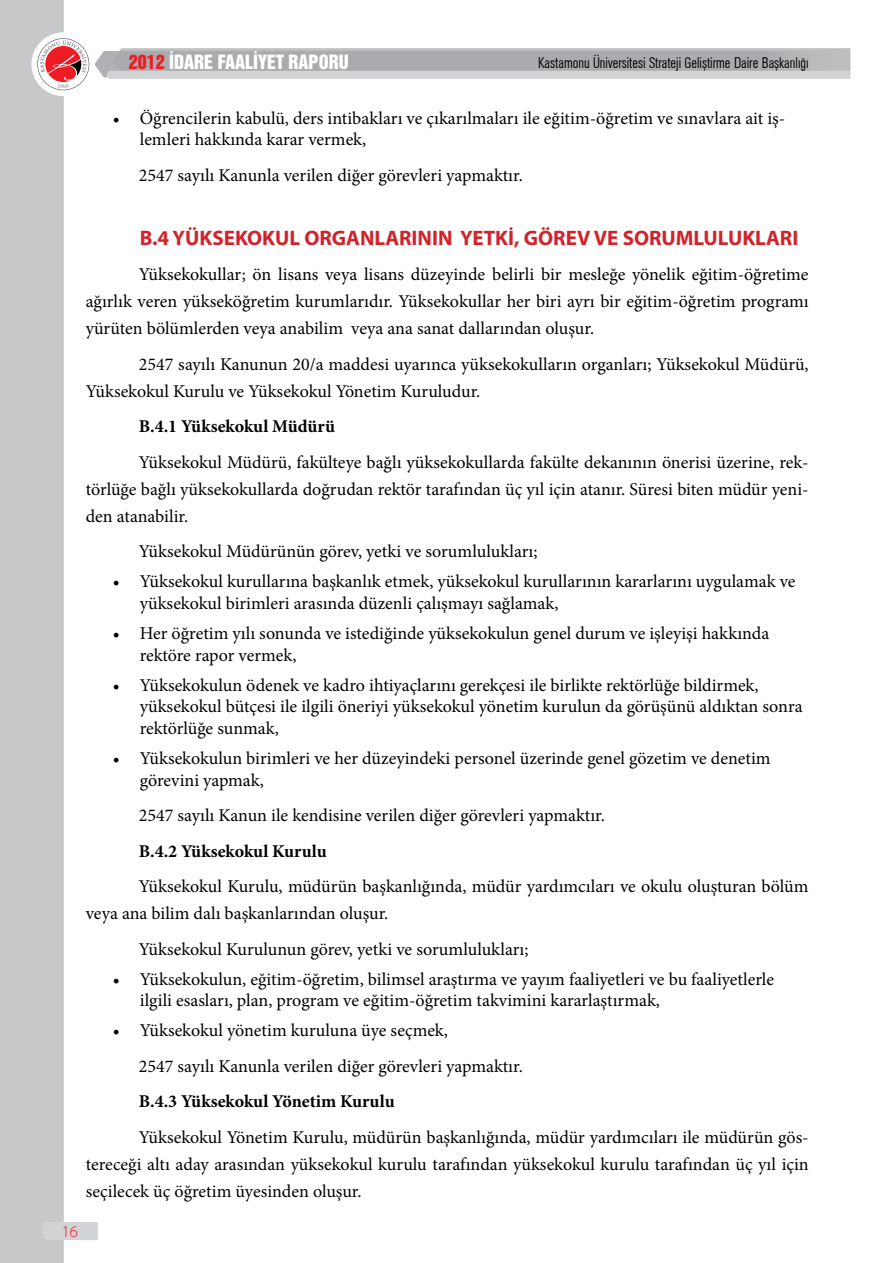
<style>
.page{position:relative;width:893px;height:1263px;background:#fff}
.page>*{position:absolute;margin:0;border:0;box-sizing:border-box;transform-origin:0 0}
.t1{font:700 21px "Myriad Pro";color:#d2232a}
.t2{font:18px/27px "Minion Pro";color:#000}
.t3{font:700 18px "Minion Pro";color:#000}
.t4{font:18px "Helvetica Inserat LT Std";color:#fff}
.t5{font:300 16.5px "Myriad Pro";color:#ed1c24}
.t6{font:15px "AG Buch Condensed BQ Light";color:#000}
.s1{color:#ed1d24}
</style>
<div class="page">
<div style="left:0;top:0;width:64px;height:1263px;background:#c7c8ca"></div>
<svg style="left:94px;top:48px;width:756px;height:31px;background:#b7b9bb"></svg>
<svg style="left:38px;top:39px;width:51px;height:51px"></svg>
<svg style="left:40px;top:40px;width:46px;height:48px"></svg>
<svg style="left:43px;top:1222px;width:55px;height:18px"></svg>
<p class="t4" style="left:129px;top:51px;width:221px"><span class="s1">2012</span> İDARE FAALİYET RAPORU</p>
<p class="t6" style="left:538px;top:55px;width:272px">Kastamonu Üniversitesi Strateji Geliştirme Daire Başkanlığı</p>
<p class="t2" style="left:140px;top:107px;width:647px;line-height:21.6px;text-indent:-27px">• Öğrencilerin kabulü, ders intibakları ve çıkarılmaları ile eğitim-öğretim ve sınavlara ait iş&shy;lemleri hakkında karar vermek,</p>
<p class="t2" style="left:139px;top:162px;width:385px">2547 sayılı Kanunla verilen diğer görevleri yapmaktır.</p>
<p class="t1" style="left:140px;top:224px;width:660px">B.4 YÜKSEKOKUL ORGANLARININ YETKİ, GÖREV VE SORUMLULUKLARI</p>
<p class="t2" style="left:86px;top:261px;width:724px;text-align:justify;text-indent:53px">Yüksekokullar; ön lisans veya lisans düzeyinde belirli bir mesleğe yönelik eğitim-öğretime ağırlık veren yükseköğretim kurumlarıdır. Yüksekokullar her biri ayrı bir eğitim-öğretim programı yürüten bölümlerden veya anabilim veya ana sanat dallarından oluşur.</p>
<p class="t2" style="left:86px;top:350px;width:724px;text-indent:53px">2547 sayılı Kanunun 20/a maddesi uyarınca yüksekokulların organları; Yüksekokul Müdürü,<br>Yüksekokul Kurulu ve Yüksekokul Yönetim Kuruludur.</p>
<p class="t3" style="left:139px;top:416px;width:198px">B.4.1 Yüksekokul Müdürü</p>
<p class="t2" style="left:86px;top:448px;width:724px;text-align:justify;text-indent:53px">Yüksekokul Müdürü, fakülteye bağlı yüksekokullarda fakülte dekanının önerisi üzerine, rek&shy;törlüğe bağlı yüksekokullarda doğrudan rektör tarafından üç yıl için atanır. Süresi biten müdür yeni&shy;den atanabilir.</p>
<p class="t2" style="left:139px;top:538px;width:400px">Yüksekokul Müdürünün görev, yetki ve sorumlulukları;</p>
<p class="t2" style="left:140px;top:571px;width:657px;line-height:21.6px;text-indent:-27px">• Yüksekokul kurullarına başkanlık etmek, yüksekokul kurullarının kararlarını uygulamak ve yüksekokul birimleri arasında düzenli çalışmayı sağlamak,</p>
<p class="t2" style="left:140px;top:622px;width:631px;line-height:21.6px;text-indent:-27px">• Her öğretim yılı sonunda ve istediğinde yüksekokulun genel durum ve işleyişi hakkında rektöre rapor vermek,</p>
<p class="t2" style="left:140px;top:674px;width:664px;line-height:21.6px;text-indent:-27px">• Yüksekokulun ödenek ve kadro ihtiyaçlarını gerekçesi ile birlikte rektörlüğe bildirmek, yüksekokul bütçesi ile ilgili öneriyi yüksekokul yönetim kurulun da görüşünü aldıktan sonra rektörlüğe sunmak,</p>
<p class="t2" style="left:140px;top:747px;width:632px;line-height:21.6px;text-indent:-27px">• Yüksekokulun birimleri ve her düzeyindeki personel üzerinde genel gözetim ve denetim görevini yapmak,</p>
<p class="t2" style="left:139px;top:802px;width:467px">2547 sayılı Kanun ile kendisine verilen diğer görevleri yapmaktır.</p>
<p class="t3" style="left:139px;top:840px;width:189px">B.4.2 Yüksekokul Kurulu</p>
<p class="t2" style="left:86px;top:873px;width:724px;text-indent:53px">Yüksekokul Kurulu, müdürün başkanlığında, müdür yardımcıları ve okulu oluşturan bölüm veya ana bilim dalı başkanlarından oluşur.</p>
<p class="t2" style="left:139px;top:935px;width:391px">Yüksekokul Kurulunun görev, yetki ve sorumlulukları;</p>
<p class="t2" style="left:140px;top:968px;width:636px;line-height:21.6px;text-indent:-27px">• Yüksekokulun, eğitim-öğretim, bilimsel araştırma ve yayım faaliyetleri ve bu faaliyetlerle ilgili esasları, plan, program ve eğitim-öğretim takvimini kararlaştırmak,</p>
<p class="t2" style="left:139px;top:1013px;width:385px;line-height:35.5px;text-indent:-26px">• Yüksekokul yönetim kuruluna üye seçmek,<br>2547 sayılı Kanunla verilen diğer görevleri yapmaktır.</p>
<p class="t3" style="left:139px;top:1091px;width:257px">B.4.3 Yüksekokul Yönetim Kurulu</p>
<p class="t2" style="left:86px;top:1124px;width:724px;text-align:justify;text-indent:53px">Yüksekokul Yönetim Kurulu, müdürün başkanlığında, müdür yardımcıları ile müdürün gös&shy;tereceği altı aday arasından yüksekokul kurulu tarafından yüksekokul kurulu tarafından üç yıl için seçilecek üç öğretim üyesinden oluşur.</p>
<p class="t5" style="left:62px;top:1221px;width:18px">16</p>
</div>
